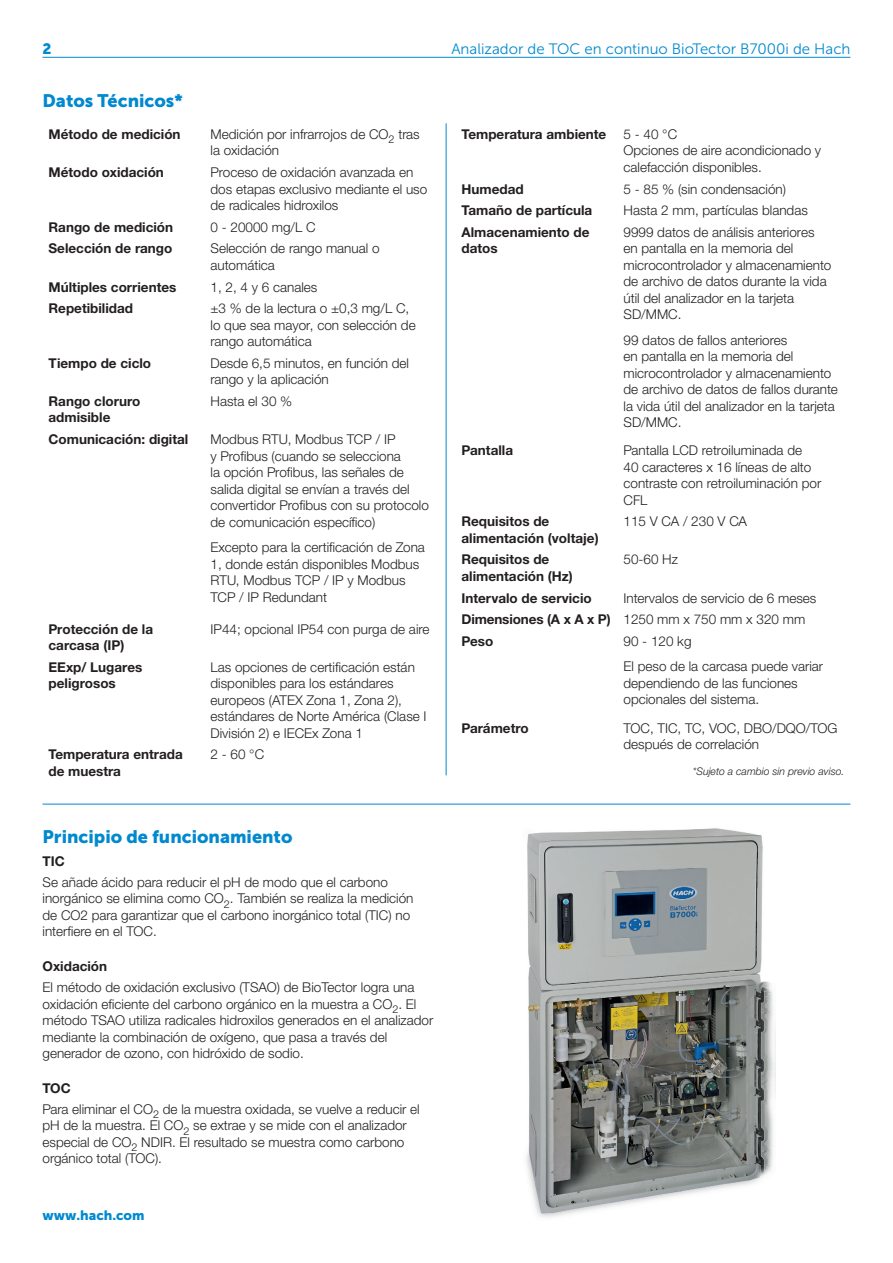
<style>
.page{position:relative;width:893px;height:1263px;background:#fff}
.page>*{position:absolute;margin:0;border:0;box-sizing:border-box;transform-origin:0 0}
.Head_2{font:18px "Museo Sans 900";color:#0089cf}
.Head_3{font:15px "Museo Sans 300";color:#0089cf}
.Head_3-2{font:15px "Museo Sans 900";color:#0089cf}
.Text_1{font:300 13.5px/16.5px "Helvetica Neue LTW1 G";color:#231f20}
.Head_4_Text_1{font:700 13.5px/16.5px "Helvetica Neue LTW1 G";color:#231f20}
.Head_4{font:700 13.5px "Helvetica Neue LTW1 G";color:#231f20}
.Text_1_Color{font:13.5px "Museo Sans 900";color:#0089cf}
.Footnote{font:italic 300 10.5px "Helvetica Neue LTW1 G";color:#231f20}
</style>
<div class="page">
<hr style="left:43px;top:57px;width:807px;height:1px;background:#0089cf">
<img style="left:526px;top:828px;width:249px;height:390px">
<hr style="left:446px;top:123px;width:1px;height:652px;background:#0089cf">
<hr style="left:43px;top:804px;width:807px;height:1px;background:#0089cf">
<p class="Head_3-2" style="left:43px;top:40px;width:11px">2</p>
<p class="Head_3" style="left:451px;top:41px;width:401px">Analizador de TOC en continuo BioTector B7000i de Hach</p>
<p class="Head_2" style="left:43px;top:91px;width:142px">Datos Técnicos*</p>
<p class="Head_4_Text_1" style="left:49px;top:126px;width:134px">Método de medición</p>
<p class="Text_1" style="left:211px;top:126px;width:211px">Medición por infrarrojos de CO<sub>2</sub> tras la oxidación</p>
<p class="Head_4_Text_1" style="left:49px;top:164px;width:117px">Método oxidación</p>
<p class="Text_1" style="left:211px;top:164px;width:218px">Proceso de oxidación avanzada en dos etapas exclusivo mediante el uso de radicales hidroxilos</p>
<p class="Head_4_Text_1" style="left:49px;top:219px;width:126px">Rango de medición</p>
<p class="Text_1" style="left:211px;top:219px;width:107px">0 - 20000 mg/L C</p>
<p class="Head_4_Text_1" style="left:49px;top:240px;width:125px">Selección de rango</p>
<p class="Text_1" style="left:211px;top:240px;width:171px">Selección de rango manual o automática</p>
<p class="Head_4_Text_1" style="left:49px;top:278px;width:129px">Múltiples corrientes</p>
<p class="Text_1" style="left:211px;top:278px;width:108px">1, 2, 4 y 6 canales</p>
<p class="Head_4_Text_1" style="left:49px;top:300px;width:86px">Repetibilidad</p>
<p class="Text_1" style="left:211px;top:300px;width:207px">±3 % de la lectura o ±0,3 mg/L C, lo que sea mayor, con selección de rango automática</p>
<p class="Head_4_Text_1" style="left:49px;top:355px;width:104px">Tiempo de ciclo</p>
<p class="Text_1" style="left:211px;top:355px;width:200px">Desde 6,5 minutos, en función del rango y la aplicación</p>
<p class="Head_4_Text_1" style="left:49px;top:393px;width:93px">Rango cloruro admisible</p>
<p class="Text_1" style="left:211px;top:393px;width:83px">Hasta el 30 %</p>
<p class="Head_4_Text_1" style="left:49px;top:431px;width:141px">Comunicación: digital</p>
<p class="Text_1" style="left:211px;top:431px;width:220px">Modbus RTU, Modbus TCP / IP<br>y Profibus (cuando se selecciona<br>la opción Profibus, las señales de salida digital se envían a través del convertidor Profibus con su protocolo de comunicación específico)</p>
<p class="Text_1" style="left:211px;top:539px;width:216px">Excepto para la certificación de Zona<br>1, donde están disponibles Modbus<br>RTU, Modbus TCP / IP y Modbus<br>TCP / IP Redundant</p>
<p class="Head_4_Text_1" style="left:49px;top:620px;width:106px">Protección de la carcasa (IP)</p>
<p class="Text_1" style="left:211px;top:620px;width:221px">IP44; opcional IP54 con purga de aire</p>
<p class="Head_4_Text_1" style="left:49px;top:659px;width:95px">EExp/ Lugares peligrosos</p>
<p class="Text_1" style="left:211px;top:659px;width:218px">Las opciones de certificación están disponibles para los estándares europeos (ATEX Zona 1, Zona 2), estándares de Norte América (Clase I<br>División 2) e IECEx Zona 1</p>
<p class="Head_4_Text_1" style="left:49px;top:746px;width:136px">Temperatura entrada de muestra</p>
<p class="Text_1" style="left:211px;top:746px;width:55px">2 - 60 °C</p>
<p class="Head_2" style="left:43px;top:826px;width:252px">Principio de funcionamiento</p>
<p class="Head_4" style="left:43px;top:853px;width:24px">TIC</p>
<p class="Text_1" style="left:43px;top:874px;width:373px">Se añade ácido para reducir el pH de modo que el carbono inorgánico se elimina como CO<sub>2</sub>. También se realiza la medición de CO2 para garantizar que el carbono inorgánico total (TIC) no interfiere en el TOC.</p>
<p class="Head_4" style="left:43px;top:958px;width:66px">Oxidación</p>
<p class="Text_1" style="left:43px;top:979px;width:392px">El método de oxidación exclusivo (TSAO) de BioTector logra una oxidación eficiente del carbono orgánico en la muestra a CO<sub>2</sub>. El método TSAO utiliza radicales hidroxilos generados en el analizador mediante la combinación de oxígeno, que pasa a través del generador de ozono, con hidróxido de sodio.</p>
<p class="Head_4" style="left:43px;top:1079px;width:30px">TOC</p>
<p class="Text_1" style="left:43px;top:1101px;width:379px">Para eliminar el CO<sub>2</sub> de la muestra oxidada, se vuelve a reducir el pH de la muestra. El CO<sub>2</sub> se extrae y se mide con el analizador especial de CO<sub>2</sub> NDIR. El resultado se muestra como carbono orgánico total (TOC).</p>
<p class="Text_1_Color" style="left:43px;top:1208px;width:104px">www.hach.com</p>
<p class="Head_4_Text_1" style="left:461px;top:126px;width:146px">Temperatura ambiente</p>
<p class="Text_1" style="left:623px;top:126px;width:199px">5 - 40 °C<br>Opciones de aire acondicionado y calefacción disponibles.</p>
<p class="Head_4_Text_1" style="left:461px;top:180px;width:64px">Humedad</p>
<p class="Text_1" style="left:623px;top:180px;width:164px">5 - 85 % (sin condensación)</p>
<p class="Head_4_Text_1" style="left:461px;top:202px;width:132px">Tamaño de partícula</p>
<p class="Text_1" style="left:623px;top:202px;width:186px">Hasta 2 mm, partículas blandas</p>
<p class="Head_4_Text_1" style="left:461px;top:224px;width:130px">Almacenamiento de datos</p>
<p class="Text_1" style="left:623px;top:224px;width:209px">9999 datos de análisis anteriores en pantalla en la memoria del microcontrolador y almacenamiento de archivo de datos durante la vida útil del analizador en la tarjeta<br>SD/MMC.</p>
<p class="Text_1" style="left:623px;top:332px;width:216px">99 datos de fallos anteriores<br>en pantalla en la memoria del microcontrolador y almacenamiento de archivo de datos de fallos durante la vida útil del analizador en la tarjeta<br>SD/MMC.</p>
<p class="Head_4_Text_1" style="left:461px;top:442px;width:53px">Pantalla</p>
<p class="Text_1" style="left:623px;top:442px;width:199px">Pantalla LCD retroiluminada de<br>40 caracteres x 16 líneas de alto contraste con retroiluminación por<br>CFL</p>
<p class="Head_4_Text_1" style="left:461px;top:513px;width:139px">Requisitos de alimentación (voltaje)</p>
<p class="Text_1" style="left:623px;top:513px;width:125px">115 V CA / 230 V CA</p>
<p class="Head_4_Text_1" style="left:461px;top:551px;width:113px">Requisitos de alimentación (Hz)</p>
<p class="Text_1" style="left:623px;top:551px;width:56px">50-60 Hz</p>
<p class="Head_4_Text_1" style="left:461px;top:589px;width:132px">Intervalo de servicio</p>
<p class="Text_1" style="left:623px;top:589px;width:194px">Intervalos de servicio de 6 meses</p>
<p class="Head_4_Text_1" style="left:461px;top:611px;width:151px">Dimensiones (A x A x P)</p>
<p class="Text_1" style="left:623px;top:611px;width:183px">1250 mm x 750 mm x 320 mm</p>
<p class="Head_4_Text_1" style="left:461px;top:633px;width:33px">Peso</p>
<p class="Text_1" style="left:623px;top:633px;width:70px">90 - 120 kg</p>
<p class="Text_1" style="left:623px;top:658px;width:201px">El peso de la carcasa puede variar dependiendo de las funciones opcionales del sistema.</p>
<p class="Head_4_Text_1" style="left:461px;top:720px;width:69px">Parámetro</p>
<p class="Text_1" style="left:623px;top:720px;width:215px">TOC, TIC, TC, VOC, DBO/DQO/TOG después de correlación</p>
<p class="Footnote" style="left:693px;top:764px;width:153px">*Sujeto a cambio sin previo aviso.</p>
</div>
